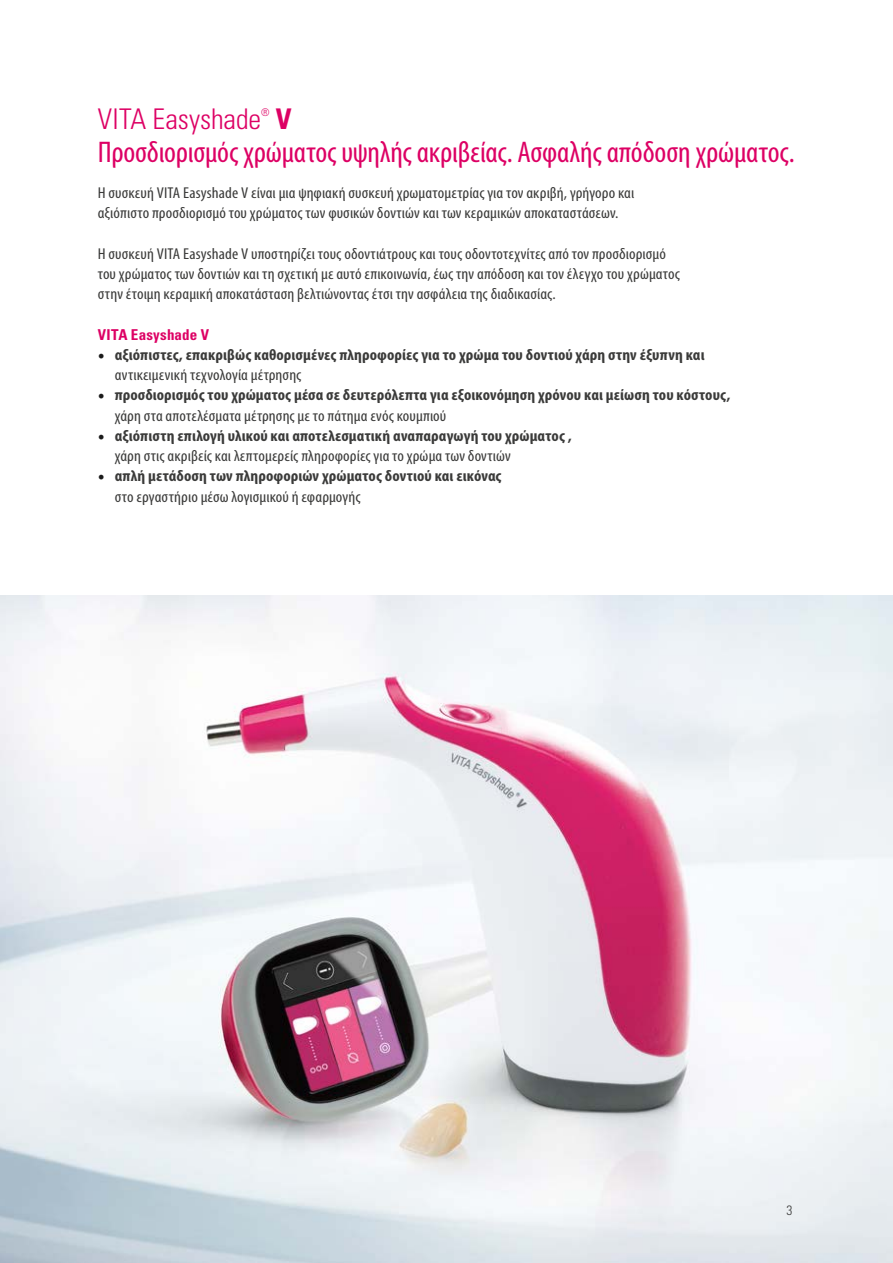
<style>
.page{position:relative;width:893px;height:1263px;background:#fff}
.page>*{position:absolute;margin:0;border:0;box-sizing:border-box;transform-origin:0 0}
.t1{font:condensed 30px "Myriad Pro";letter-spacing:-.005em;color:#dd0064}
.t2{font:300 condensed 28.5px "Univers";letter-spacing:-.005em;color:#dd0064}
.t3{font:700 condensed 28.5px "Univers";color:#dd0064}
.t4{font:700 condensed 15.75px/20.2px "Myriad Pro";letter-spacing:.005em;color:#3b3b3a;scale:1.08 1}
.t5{font:condensed 15.75px/20.2px "Myriad Pro";letter-spacing:.005em;color:#3b3b3a;scale:1.08 1}
.t6{font:700 condensed 15px "Univers";letter-spacing:.01em;color:#dd0064}
.t7{font:300 condensed 13.5px "Univers";color:#3b3b3a}
.t8{font:300 condensed 10.5px "Univers";color:#dd0064}
.s1{font-family:"Minion Pro";font-weight:400;font-stretch:normal;font-size:18px;color:#1a1a1a}
.s2{font-weight:400}
</style>
<div class="page">
<img style="left:0;top:595px;width:893px;height:668px">
<h2 class="t2" style="left:98px;top:102px;width:165px">VITA Easyshade</h2>
<p class="t8" style="left:261px;top:106px;width:10px">®</p>
<h2 class="t3" style="left:276px;top:101px;width:17px">V</h2>
<h1 class="t1" style="left:98px;top:134px;width:699px">Προσδιορισμός χρώματος υψηλής ακριβείας. Ασφαλής απόδοση χρώματος.</h1>
<p class="t5" style="left:98px;top:182px;width:498px">Η συσκευή VITA Easyshade V είναι μια ψηφιακή συσκευή χρωματομετρίας για τον ακριβή, γρήγορο και αξιόπιστο προσδιορισμό του χρώματος των φυσικών δοντιών και των κεραμικών αποκαταστάσεων.</p>
<p class="t5" style="left:98px;top:243px;width:541px">Η συσκευή VITA Easyshade V υποστηρίζει τους οδοντιάτρους και τους οδοντοτεχνίτες από τον προσδιορισμό του χρώματος των δοντιών και τη σχετική με αυτό επικοινωνία, έως την απόδοση και τον έλεγχο του χρώματος στην έτοιμη κεραμική αποκατάσταση βελτιώνοντας έτσι την ασφάλεια της διαδικασίας.</p>
<p class="t6" style="left:98px;top:325px;width:113px">VITA Easyshade V</p>
<p class="t4" style="left:115px;top:345px;width:548px;text-indent:-17px"><span class="s1">•</span> αξιόπιστες, επακριβώς καθορισμένες πληροφορίες για το χρώμα του δοντιού χάρη στην έξυπνη και <span class="s2">αντικειμενική τεχνολογία μέτρησης</span></p>
<p class="t4" style="left:115px;top:385px;width:571px;text-indent:-17px"><span class="s1">•</span> προσδιορισμός του χρώματος μέσα σε δευτερόλεπτα για εξοικονόμηση χρόνου και μείωση του κόστους, <span class="s2">χάρη στα αποτελέσματα μέτρησης με το πάτημα ενός κουμπιού</span></p>
<p class="t4" style="left:115px;top:426px;width:425px;text-indent:-17px"><span class="s1">•</span> αξιόπιστη επιλογή υλικού και αποτελεσματική αναπαραγωγή του χρώματος , <span class="s2">χάρη στις ακριβείς και λεπτομερείς πληροφορίες για το χρώμα των δοντιών</span></p>
<p class="t4" style="left:115px;top:466px;width:360px;text-indent:-17px"><span class="s1">•</span> απλή μετάδοση των πληροφοριών χρώματος δοντιού και εικόνας <span class="s2">στο εργαστήριο μέσω λογισμικού ή εφαρμογής</span></p>
<p class="t7" style="left:786px;top:1202px;width:7px">3</p>
</div>
